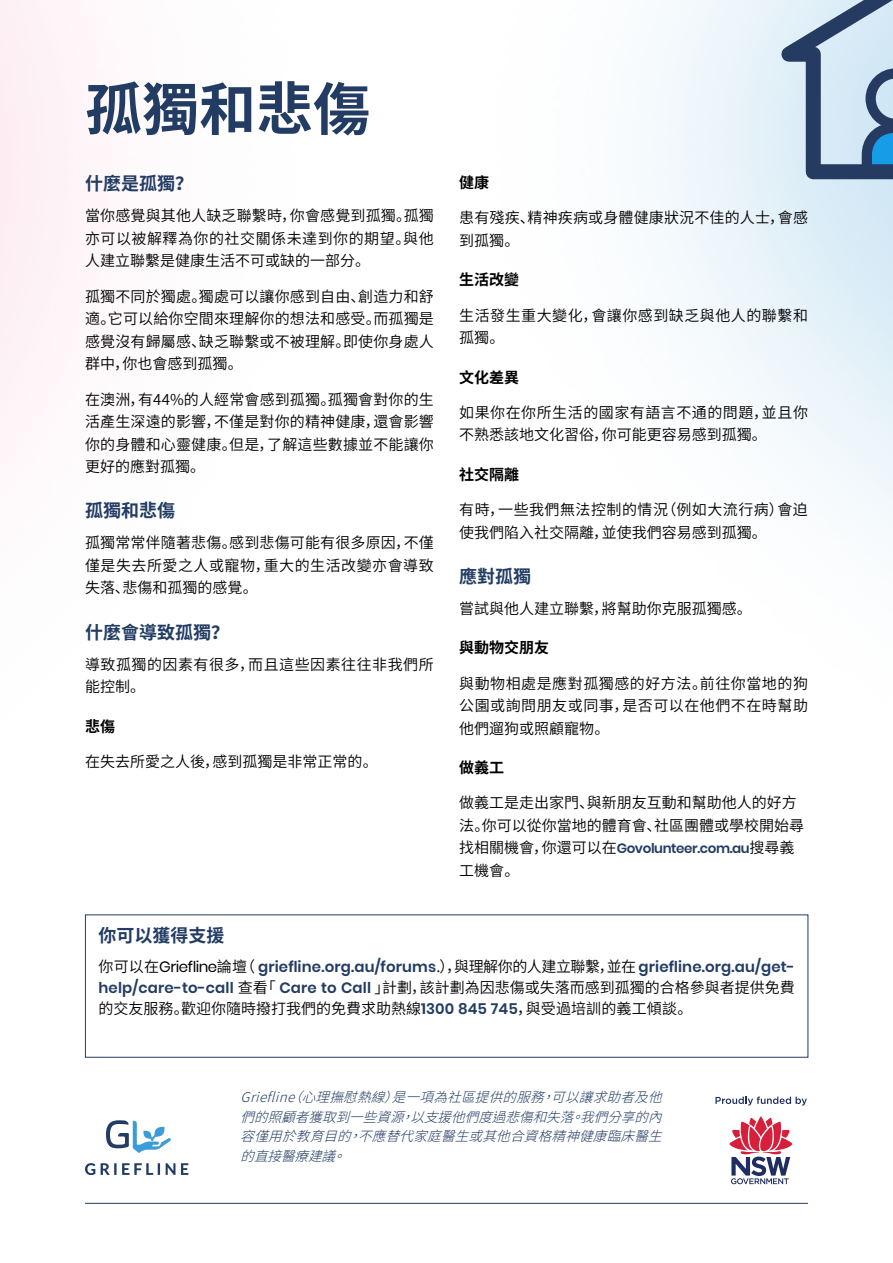
<style>
.page{position:relative;width:893px;height:1263px;background:#fff}
.page>*{position:absolute;margin:0;border:0;box-sizing:border-box;transform-origin:0 0}
.t1{font:700 57px "Source Han Sans SC";color:#223c63}
.Sub_header{font:700 18px "Source Han Sans SC";color:#223c63}
.Body{font:15px/22.5px "Source Han Sans SC";letter-spacing:.01em;color:#000;text-align:justify}
.Body-2{font:15px/22.5px "Source Han Sans SC";letter-spacing:.035em;color:#000}
.Body-3{font:700 15px "Source Han Sans SC";color:#000}
.Body-4{font:italic 300 13.5px/19.5px "Source Han Sans TC";color:#223c63;text-align:justify}
.Body-5{font:600 13.5px "Poppins";letter-spacing:-.03em;color:#223c63}
.s1{font-family:"Source Han Sans SC";font-weight:400;font-size:15px;color:#000}
.s2{font-family:"Poppins"}
.s3{font-family:"Poppins";font-weight:600;color:#223c63}
</style>
<div class="page">
<svg style="left:729px;top:1116px;width:64px;height:68px"></svg>
<svg style="left:715px;top:1096px;width:92px;height:9px"></svg>
<svg style="left:106px;top:1120px;width:65px;height:33px"></svg>
<svg style="left:85px;top:1163px;width:103px;height:12px"></svg>
<hr style="left:85px;top:1203px;width:723px;height:1px;background:#223c63">
<svg style="left:735px;top:0;width:158px;height:187px;background:#b4c8d8"></svg>
<p class="t1" style="left:85px;top:77px;width:286px">孤獨和悲傷</p>
<p class="Sub_header" style="left:85px;top:174px;width:109px">什麼是孤獨？</p>
<p class="Body" style="left:85px;top:205px;width:350px">當你感覺與其他人缺乏聯繫時，你會感覺到孤獨。孤獨亦可以被解釋為你的社交關係未達到你的期望。與他人建立聯繫是健康生活不可或缺的一部分。</p>
<p class="Body" style="left:85px;top:285px;width:350px">孤獨不同於獨處。獨處可以讓你感到自由、創造力和舒適。它可以給你空間來理解你的想法和感受。而孤獨是感覺沒有歸屬感、缺乏聯繫或不被理解。即使你身處人群中，你也會感到孤獨。</p>
<p class="Body" style="left:85px;top:388px;width:350px">在澳洲，有44%的人經常會感到孤獨。孤獨會對你的生活產生深遠的影響，不僅是對你的精神健康，還會影響你的身體和心靈健康。但是，了解這些數據並不能讓你更好的應對孤獨。</p>
<p class="Sub_header" style="left:85px;top:500px;width:91px">孤獨和悲傷</p>
<p class="Body" style="left:85px;top:532px;width:350px">孤獨常常伴隨著悲傷。感到悲傷可能有很多原因，不僅僅是失去所愛之人或寵物，重大的生活改變亦會導致失落、悲傷和孤獨的感覺。</p>
<p class="Sub_header" style="left:85px;top:622px;width:145px">什麼會導致孤獨？</p>
<p class="Body-2" style="left:85px;top:653px;width:350px">導致孤獨的因素有很多，而且這些因素往往非我們所能控制。</p>
<p class="Body-3" style="left:85px;top:718px;width:31px">悲傷</p>
<p class="Body" style="left:85px;top:750px;width:294px">在失去所愛之人後，感到孤獨是非常正常的。</p>
<p class="Body-3" style="left:459px;top:174px;width:31px">健康</p>
<p class="Body" style="left:459px;top:207px;width:350px">患有殘疾、精神疾病或身體健康狀況不佳的人士，會感到孤獨。</p>
<p class="Body-3" style="left:459px;top:271px;width:61px">生活改變</p>
<p class="Body-2" style="left:459px;top:304px;width:350px">生活發生重大變化，會讓你感到缺乏與他人的聯繫和孤獨。</p>
<p class="Body-3" style="left:459px;top:369px;width:61px">文化差異</p>
<p class="Body-2" style="left:459px;top:401px;width:350px">如果你在你所生活的國家有語言不通的問題，並且你不熟悉該地文化習俗，你可能更容易感到孤獨。</p>
<p class="Body-3" style="left:459px;top:466px;width:61px">社交隔離</p>
<p class="Body" style="left:459px;top:499px;width:350px">有時，一些我們無法控制的情況（例如大流行病）會迫使我們陷入社交隔離，並使我們容易感到孤獨。</p>
<p class="Sub_header" style="left:459px;top:566px;width:73px">應對孤獨</p>
<p class="Body" style="left:459px;top:597px;width:294px">嘗試與他人建立聯繫，將幫助你克服孤獨感。</p>
<p class="Body-3" style="left:459px;top:639px;width:91px">與動物交朋友</p>
<p class="Body" style="left:459px;top:672px;width:350px">與動物相處是應對孤獨感的好方法。前往你當地的狗公園或詢問朋友或同事，是否可以在他們不在時幫助他們遛狗或照顧寵物。</p>
<p class="Body-3" style="left:459px;top:759px;width:46px">做義工</p>
<p class="Body" style="left:459px;top:792px;width:347px">做義工是走出家門、與新朋友互動和幫助他人的好方法。你可以從你當地的體育會、社區團體或學校開始尋</p>
<p class="Body-5" style="left:459px;top:841px;width:337px"><span class="s1">找相關機會，你還可以在</span>Govolunteer.com.au<span class="s1">搜尋義</span></p>
<p class="Body" style="left:459px;top:859px;width:62px">工機會。</p>
<p class="Sub_header" style="left:99px;top:926px;width:128px">你可以獲得支援</p>
<p class="Body" style="left:99px;top:956px;width:698px;line-height:21px">你可以在<span class="s2">Griefline</span>論壇（ <span class="s3">griefline.org.au/forums</span>.），與理解你的人建立聯繫，並在 <span class="s3">griefline.org.au/get&shy;help/care-to-call</span> 查看「 <span class="s3">Care to Call</span> 」計劃，該計劃為因悲傷或失落而感到孤獨的合格參與者提供免費的交友服務。歡迎你隨時撥打我們的免費求助熱線<span class="s3">1300 845 745</span>，與受過培訓的義工傾談。</p>
<p class="Body-4" style="left:241px;top:1088px;width:433px">Griefline（心理撫慰熱線）是一項為社區提供的服務，可以讓求助者及他們的照顧者獲取到一些資源，以支援他們度過悲傷和失落。我們分享的內容僅用於教育目的，不應替代家庭醫生或其他合資格精神健康臨床醫生的直接醫療建議。</p>
</div>
